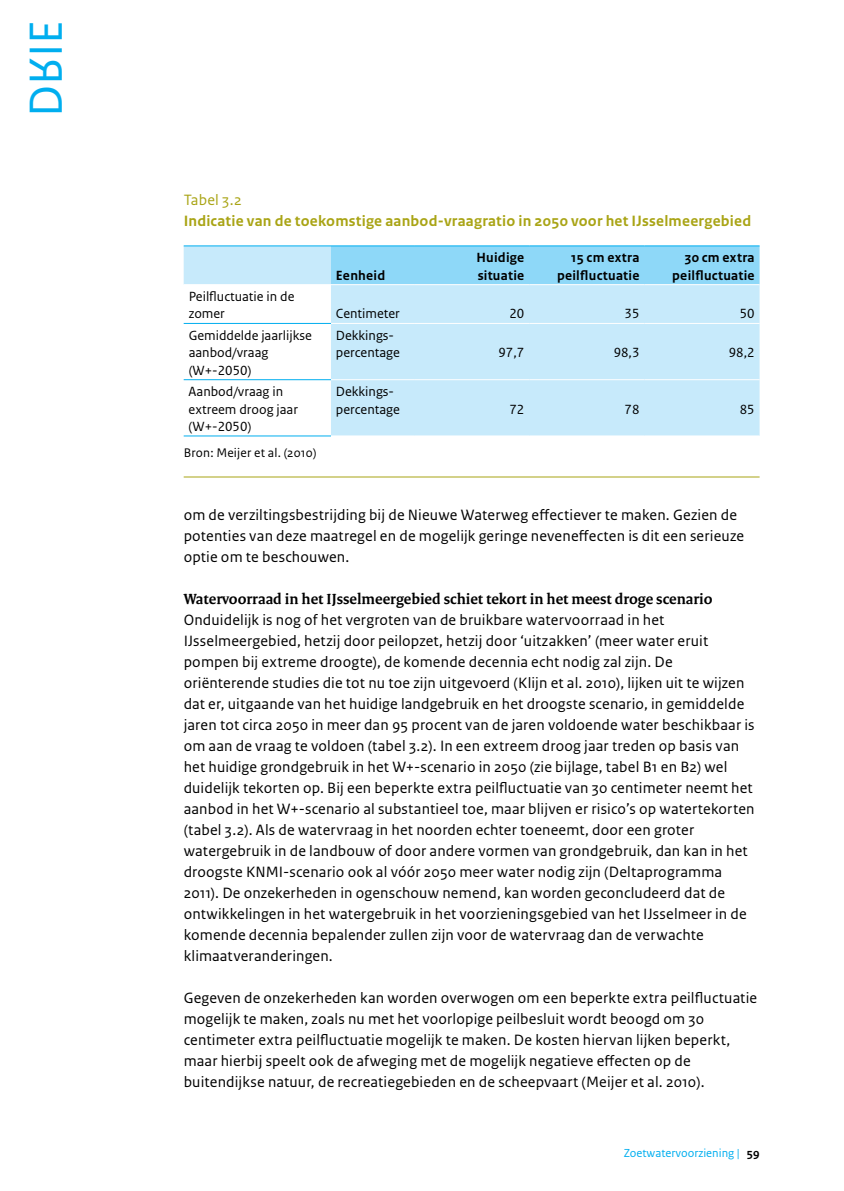
<style>
.page{position:relative;width:844px;height:1191px;background:#fff}
.page>*{position:absolute;margin:0;border:0;box-sizing:border-box;transform-origin:0 0}
.t1{font:15.75px/21px "Rijksoverheid Sans Text";letter-spacing:.01em;color:#000}
.t2{font:700 15.75px "Rijksoverheid Sans Text";letter-spacing:.015em;color:#a9a415}
.t3{font:700 15.75px "Rijksoverheid Serif";color:#000}
.t4{font:15.75px "Rijksoverheid Sans Text";letter-spacing:.01em;color:#a9a415}
.t5{font:14px/17.5px "Rijksoverheid Sans Text";color:#000}
.t6{font:700 14px/17.5px "Rijksoverheid Sans Text";letter-spacing:.02em;color:#000;text-align:right}
.t7{font:13.12px "Rijksoverheid Sans Text";letter-spacing:.015em;color:#000}
.t8{font:12.25px "Rijksoverheid Sans Text";color:#00aeef}
.s1{font-weight:700;color:#000}
</style>
<div class="page">
<hr style="left:184px;top:476px;width:575px;height:1px;background:#a9a415">
<svg style="left:184px;top:246px;width:575px;height:189px;fill:#c7eafb"></svg>
<div style="left:331px;top:246px;width:428px;height:38px;background:#8ed8f8"></div>
<hr style="left:184px;top:323px;width:147px;height:1px;background:#00aeef">
<hr style="left:184px;top:379px;width:147px;height:1px;background:#00aeef">
<hr style="left:331px;top:323px;width:83px;height:1px;background:#fff">
<hr style="left:414px;top:323px;width:115px;height:1px;background:#fff">
<hr style="left:529px;top:323px;width:115px;height:1px;background:#fff">
<hr style="left:644px;top:323px;width:115px;height:1px;background:#fff">
<hr style="left:331px;top:379px;width:83px;height:1px;background:#fff">
<hr style="left:414px;top:379px;width:115px;height:1px;background:#fff">
<hr style="left:529px;top:379px;width:115px;height:1px;background:#fff">
<hr style="left:644px;top:379px;width:115px;height:1px;background:#fff">
<hr style="left:331px;top:284px;width:83px;height:1px;background:#fff">
<hr style="left:414px;top:284px;width:115px;height:1px;background:#fff">
<hr style="left:529px;top:284px;width:115px;height:1px;background:#fff">
<hr style="left:644px;top:284px;width:115px;height:1px;background:#fff">
<hr style="left:184px;top:284px;width:147px;height:1px;background:#fff">
<hr style="left:184px;top:245px;width:147px;height:1px;background:#00aeef">
<hr style="left:331px;top:245px;width:83px;height:1px;background:#00aeef">
<hr style="left:414px;top:245px;width:115px;height:1px;background:#00aeef">
<hr style="left:529px;top:245px;width:115px;height:1px;background:#00aeef">
<hr style="left:644px;top:245px;width:115px;height:1px;background:#00aeef">
<hr style="left:184px;top:435px;width:147px;height:1px;background:#00aeef">
<p class="t4" style="left:184px;top:190px;width:60px">Tabel 3.2</p>
<p class="t2" style="left:184px;top:212px;width:569px">Indicatie van de toekomstige aanbod-vraagratio in 2050 voor het IJsselmeergebied</p>
<p class="t5" style="left:189px;top:288px;width:107px">Peilfluctuatie in de zomer</p>
<p class="t6" style="left:336px;top:267px;width:51px">Eenheid</p>
<p class="t6" style="left:476px;top:249px;width:49px;text-align:left">Huidige situatie</p>
<p class="t6" style="left:557px;top:249px;width:84px">15 cm extra peilfluctuatie</p>
<p class="t6" style="left:672px;top:249px;width:84px">30 cm extra peilfluctuatie</p>
<p class="t5" style="left:336px;top:305px;width:65px">Centimeter</p>
<p class="t5" style="left:509px;top:305px;width:16px">20</p>
<p class="t5" style="left:624px;top:305px;width:16px">35</p>
<p class="t5" style="left:739px;top:305px;width:16px">50</p>
<p class="t5" style="left:189px;top:327px;width:125px">Gemiddelde jaarlijkse aanbod/vraag (W+-2050)</p>
<p class="t5" style="left:336px;top:327px;width:65px">Dekkings&shy;percentage</p>
<p class="t5" style="left:189px;top:383px;width:111px">Aanbod/vraag in extreem droog jaar (W+-2050)</p>
<p class="t5" style="left:336px;top:383px;width:65px">Dekkings&shy;percentage</p>
<p class="t7" style="left:184px;top:445px;width:134px">Bron: Meijer et al. (2010)</p>
<p class="t5" style="left:498px;top:344px;width:27px">97,7</p>
<p class="t5" style="left:613px;top:344px;width:27px">98,3</p>
<p class="t5" style="left:728px;top:344px;width:27px">98,2</p>
<p class="t5" style="left:509px;top:400px;width:16px">72</p>
<p class="t5" style="left:624px;top:400px;width:16px">78</p>
<p class="t5" style="left:739px;top:400px;width:16px">85</p>
<p class="t1" style="left:184px;top:504px;width:561px">om de verziltingsbestrijding bij de Nieuwe Waterweg effectiever te maken. Gezien de potenties van deze maatregel en de mogelijk geringe neveneffecten is dit een serieuze optie om te beschouwen.</p>
<p class="t3" style="left:184px;top:589px;width:530px">Watervoorraad in het IJsselmeergebied schiet tekort in het meest droge scenario</p>
<p class="t1" style="left:184px;top:609px;width:572px">Onduidelijk is nog of het vergroten van de bruikbare watervoorraad in het IJsselmeergebied, hetzij door peilopzet, hetzij door ‘uitzakken’ (meer water eruit pompen bij extreme droogte), de komende decennia echt nodig zal zijn. De oriënterende studies die tot nu toe zijn uitgevoerd (Klijn et al. 2010), lijken uit te wijzen dat er, uitgaande van het huidige landgebruik en het droogste scenario, in gemiddelde jaren tot circa 2050 in meer dan 95 procent van de jaren voldoende water beschikbaar is om aan de vraag te voldoen (tabel 3.2). I n een extreem droog jaar treden op basis van het huidige grondgebruik in het W+-scenario in 2050 (zie bijlage, tabel B1 en B2) wel duidelijk tekorten op. Bij een beperkte extra peilfluctuatie van 30 centimeter neemt het aanbod in het W+-scenario al substantieel toe, maar blijven er risico’s op watertekorten (tabel 3.2). Als de watervraag in het noorden echter toeneemt, door een groter watergebruik in de landbouw of door andere vormen van grondgebruik, dan kan in het droogste KNMI -scenario ook al vóór 2050 meer water nodig zijn (Deltaprogramma 2011). De onzekerheden in ogenschouw nemend, kan worden geconcludeerd dat de ontwikkelingen in het watergebruik in het voorzieningsgebied van het IJsselmeer in de komende decennia bepalender zullen zijn voor de watervraag dan de verwachte klimaatveranderingen.</p>
<p class="t1" style="left:184px;top:987px;width:575px">Gegeven de onzekerheden kan worden overwogen om een beperkte extra peilfluctuatie mogelijk te maken, zoals nu met het voorlopige peilbesluit wordt beoogd om 30 centimeter extra peilfluctuatie mogelijk te maken. De kosten hiervan lijken beperkt, maar hierbij speelt ook de afweging met de mogelijk negatieve effecten op de buitendijkse natuur, de recreatiegebieden en de scheepvaart (Meijer et al. 2010).</p>
<p class="t8" style="left:623px;top:1146px;width:137px">Zoetwatervoorziening | <span class="s1">59</span></p>
</div>
